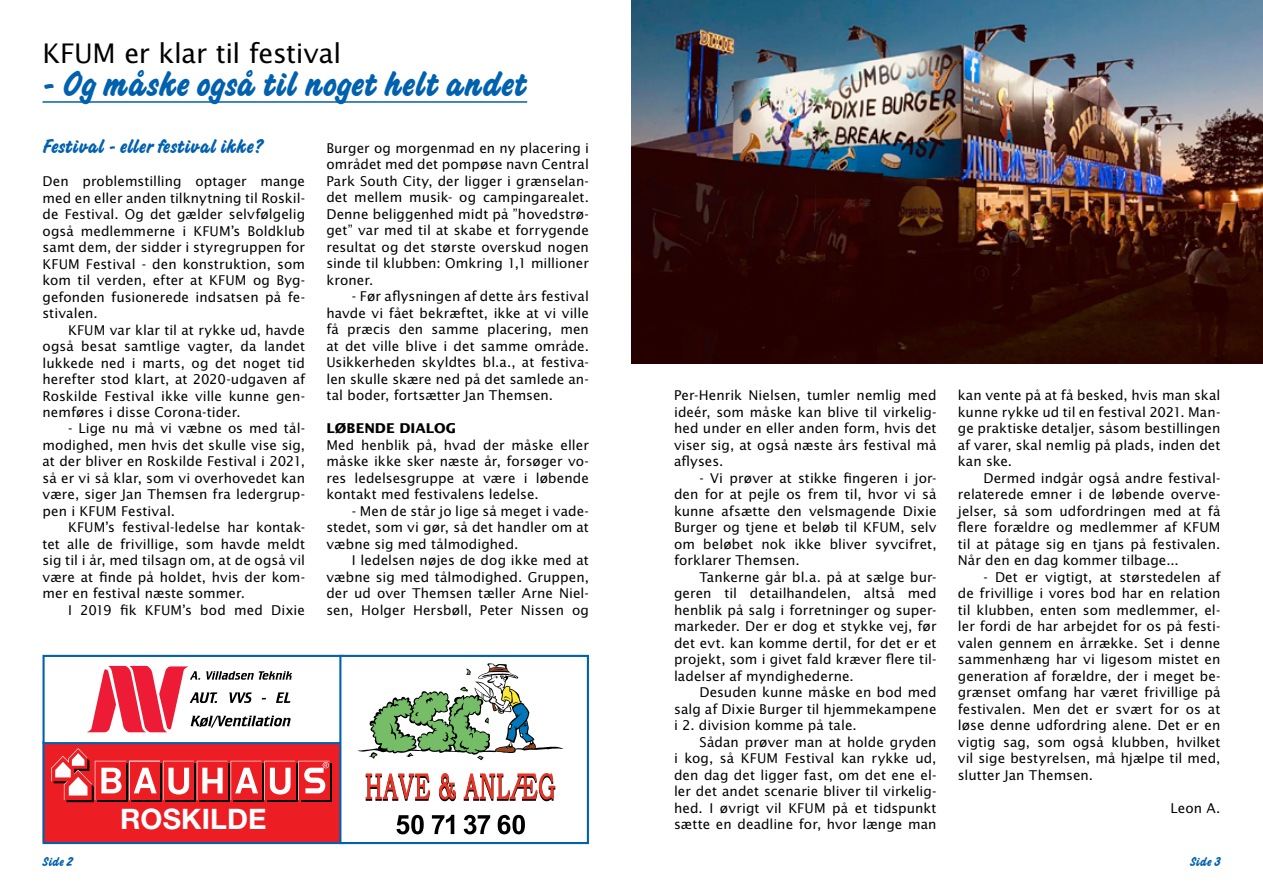
<style>
.page{position:relative;width:1263px;height:893px;background:#fff}
.page>*{position:absolute;margin:0;border:0;box-sizing:border-box;transform-origin:0 0}
.t1{font:37.5px "Challenge Bold Plain";letter-spacing:-.005em;color:#0061af}
.t2{font:700 28.2px "Helvetica Neue LT Std";letter-spacing:.005em;color:#fff}
.t3{font:27px "Lucida Sans Std";letter-spacing:-.015em;color:#000}
.t4{font:21px "Challenge Bold Plain";letter-spacing:.005em;color:#0061af}
.t5{font:13.5px/16.5px "Lucida Sans Std";letter-spacing:.005em;color:#000;text-align:justify}
.t6{font:700 13.5px "Lucida Sans Std";letter-spacing:.005em;color:#000}
.t7{font:13.5px "Challenge Bold Plain";letter-spacing:.01em;color:#0061af}
</style>
<div class="page">
<img style="left:631px;top:0;width:632px;height:364px">
<hr style="left:43px;top:101px;width:484px;height:2px;background:#0061af">
<svg style="left:46px;top:744px;width:292px;height:97px;background:#e5343a"></svg>
<div style="left:43px;top:741px;width:301px;height:103px;border:2px solid #0061af"></div>
<svg style="left:87px;top:666px;width:205px;height:66px"></svg>
<div style="left:43px;top:655px;width:301px;height:89px;border:2px solid #0061af"></div>
<svg style="left:338px;top:654px;width:251px;height:191px"></svg>
<svg style="left:358px;top:663px;width:205px;height:97px"></svg>
<svg style="left:366px;top:773px;width:64px;height:28px"></svg>
<svg style="left:439px;top:773px;width:17px;height:28px"></svg>
<svg style="left:464px;top:773px;width:91px;height:28px"></svg>
<svg style="left:498px;top:815px;width:27px;height:19px"></svg>
<svg style="left:464px;top:815px;width:26px;height:19px"></svg>
<svg style="left:432px;top:815px;width:22px;height:19px"></svg>
<svg style="left:396px;top:815px;width:28px;height:19px"></svg>
<h3 class="t3" style="left:43px;top:38px;width:300px">KFUM er klar til festival</h3>
<h1 class="t1" style="left:43px;top:61px;width:486px">- Og måske også til noget helt andet</h1>
<h3 class="t4" style="left:43px;top:133px;width:222px">Festival - eller festival ikke?</h3>
<p class="t5" style="left:43px;top:173px;width:264px">Den problemstilling optager mange med en eller anden tilknytning til Roskil&shy;de Festival. Og det gælder selvfølgelig også medlemmerne i KFUM’s Boldklub samt dem, der sidder i styregruppen for KFUM Festival - den konstruktion, som kom til verden, efter at KFUM og Byg&shy;gefonden fusionerede indsatsen på fe&shy;stivalen.</p>
<p class="t5" style="left:43px;top:322px;width:264px;text-indent:26px">KFUM var klar til at rykke ud, havde også besat samtlige vagter, da landet lukkede ned i marts, og det noget tid herefter stod klart, at 2020-udgaven af Roskilde Festival ikke ville kunne gen&shy;nemføres i disse Corona-tider.</p>
<p class="t5" style="left:43px;top:421px;width:264px;text-indent:26px">- Lige nu må vi væbne os med tål&shy;modighed, men hvis det skulle vise sig, at der bliver en Roskilde Festival i 2021, så er vi så klar, som vi overhovedet kan være, siger Jan Themsen fra ledergrup&shy;pen i KFUM Festival.</p>
<p class="t5" style="left:43px;top:520px;width:264px;text-indent:26px">KFUM’s festival-ledelse har kontak&shy;tet alle de frivillige, som havde meldt sig til i år, med tilsagn om, at de også vil være at finde på holdet, hvis der kom&shy;mer en festival næste sommer.</p>
<p class="t5" style="left:68px;top:602px;width:239px">I 2019 fik KFUM’s bod med Dixie</p>
<p class="t5" style="left:326px;top:140px;width:264px">Burger og morgenmad en ny placering i området med det pompøse navn Central Park South City, der ligger i grænselan&shy;det mellem musik- og campingarealet.<br>Denne beliggenhed midt på ”hovedstrø&shy;get” var med til at skabe et forrygende resultat og det største overskud nogen sinde til klubben: Omkring 1,1 millioner kroner.</p>
<p class="t5" style="left:326px;top:289px;width:264px;text-indent:26px">- Før aflysningen af dette års festival havde vi fået bekræftet, ikke at vi ville få præcis den samme placering, men at det ville blive i det samme område.<br>Usikkerheden skyldtes bl.a., at festiva&shy;len skulle skære ned på det samlede an&shy;tal boder, fortsætter Jan Themsen.</p>
<p class="t6" style="left:326px;top:421px;width:131px">LØBENDE DIALOG</p>
<p class="t5" style="left:326px;top:437px;width:264px">Med henblik på, hvad der måske eller måske ikke sker næste år, forsøger vo&shy;res ledelsesgruppe at være i løbende kontakt med festivalens ledelse.</p>
<p class="t5" style="left:326px;top:503px;width:264px;text-indent:26px">- Men de står jo lige så meget i vade&shy;stedet, som vi gør, så det handler om at væbne sig med tålmodighed.</p>
<p class="t5" style="left:326px;top:552px;width:264px;text-indent:26px">I ledelsen nøjes de dog ikke med at væbne sig med tålmodighed. Gruppen, der ud over Themsen tæller Arne Niel&shy;sen, Holger Hersbøll, Peter Nissen og</p>
<h2 class="t2" style="left:120px;top:801px;width:148px">ROSKILDE</h2>
<p class="t5" style="left:674px;top:387px;width:264px">Per-Henrik Nielsen, tumler nemlig med ideér, som måske kan blive til virkelig&shy;hed under en eller anden form, hvis det viser sig, at også næste års festival må aflyses.</p>
<p class="t5" style="left:674px;top:470px;width:264px;text-indent:26px">- Vi prøver at stikke fingeren i jor&shy;den for at pejle os frem til, hvor vi så kunne afsætte den velsmagende Dixie Burger og tjene et beløb til KFUM, selv om beløbet nok ikke bliver syvcifret, forklarer Themsen.</p>
<p class="t5" style="left:674px;top:569px;width:264px;text-indent:26px">Tankerne går bl.a. på at sælge bur&shy;geren til detailhandelen, altså med henblik på salg i forretninger og super&shy;markeder. Der er dog et stykke vej, før det evt. kan komme dertil, for det er et projekt, som i givet fald kræver flere til&shy;ladelser af myndighederne.</p>
<p class="t5" style="left:674px;top:684px;width:264px;text-indent:26px">Desuden kunne måske en bod med salg af Dixie Burger til hjemmekampene i 2. division komme på tale.</p>
<p class="t5" style="left:674px;top:734px;width:264px;text-indent:26px">Sådan prøver man at holde gryden i kog, så KFUM Festival kan rykke ud, den dag det ligger fast, om det ene el&shy;ler det andet scenarie bliver til virkelig&shy;hed. I øvrigt vil KFUM på et tidspunkt sætte en deadline for, hvor længe man</p>
<p class="t5" style="left:958px;top:387px;width:264px">kan vente på at få besked, hvis man skal kunne rykke ud til en festival 2021. Man&shy;ge praktiske detaljer, såsom bestillingen af varer, skal nemlig på plads, inden det kan ske.</p>
<p class="t5" style="left:958px;top:470px;width:264px;text-indent:26px">Dermed indgår også andre festival&shy;relaterede emner i de løbende overve&shy;jelser, så som udfordringen med at få flere forældre og medlemmer af KFUM til at påtage sig en tjans på festivalen.<br>Når den en dag kommer tilbage...</p>
<p class="t5" style="left:958px;top:569px;width:264px;text-indent:26px">- Det er vigtigt, at størstedelen af de frivillige i vores bod har en relation til klubben, enten som medlemmer, el&shy;ler fordi de har arbejdet for os på festi&shy;valen gennem en årrække. Set i denne sammenhæng har vi ligesom mistet en generation af forældre, der i meget be&shy;grænset omfang har været frivillige på festivalen. Men det er svært for os at løse denne udfordring alene. Det er en vigtig sag, som også klubben, hvilket vil sige bestyrelsen, må hjælpe til med, slutter Jan Themsen.</p>
<p class="t5" style="left:1170px;top:800px;width:51px">Leon A.</p>
<p class="t7" style="left:43px;top:853px;width:32px">Side 2</p>
<p class="t7" style="left:1190px;top:853px;width:32px">Side 3</p>
</div>
